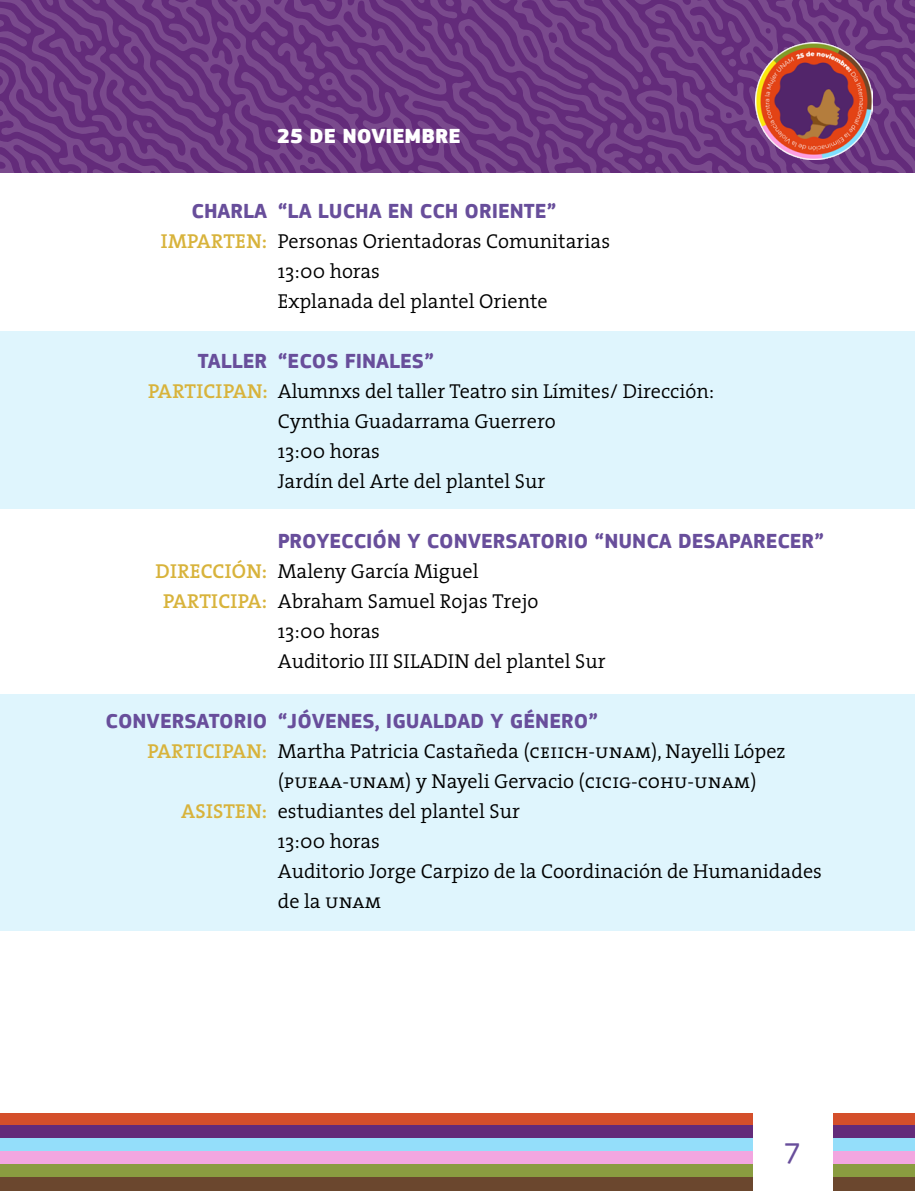
<style>
.page{position:relative;width:915px;height:1191px;background:#fff}
.page>*{position:absolute;margin:0;border:0;box-sizing:border-box;transform-origin:0 0}
.t1{font:30px "PF Square Sans Pro";color:#684e9b}
.t2{font:700 21px "PF Square Sans Pro";color:#684e9b}
.t3{font:900 21px "PF Square Sans Pro";color:#fff}
.t4{font:300 20.25px/30px "The Serif";color:#000}
.t5{font:20.25px "The Serif Semi Light Caps";color:#000}
.s1{font-weight:600;color:#d8b33b}
.s2{font-family:"The Serif Semi Light Caps";font-weight:400}
.s3{font-family:"The Serif";font-weight:300}
</style>
<div class="page">
<div style="left:0;top:1113px;width:914px;height:13px;background:#d44f2b"></div>
<div style="left:0;top:1126px;width:914px;height:13px;background:#632b7a"></div>
<div style="left:0;top:1139px;width:914px;height:13px;background:#94defa"></div>
<div style="left:0;top:1152px;width:914px;height:13px;background:#f2a6e0"></div>
<div style="left:0;top:1165px;width:914px;height:13px;background:#8a9c40"></div>
<div style="left:0;top:1178px;width:914px;height:13px;background:#6b472e"></div>
<div style="left:752px;top:1111px;width:80px;height:80px;background:#fff"></div>
<div style="left:0;top:331px;width:914px;height:177px;background:#dff5fd"></div>
<div style="left:0;top:694px;width:914px;height:236px;background:#dff5fd"></div>
<svg style="left:0;top:0;width:914px;height:172px;background:#6d3982"></svg>
<img style="left:755px;top:43px;width:117px;height:116px">
<p class="t3" style="left:277px;top:122px;width:185px">25 DE NOVIEMBRE</p>
<p class="t2" style="left:191px;top:198px;width:366px">CHARLA “LA LUCHA EN CCH ORIENTE”</p>
<p class="t4" style="left:278px;top:225px;width:334px;text-indent:-117px"><span class="s1">IMPARTEN:</span> Personas Orientadoras Comunitarias<br>13:00 horas<br>Explanada del plantel Oriente</p>
<p class="t2" style="left:198px;top:348px;width:238px">TALLER “ECOS FINALES”</p>
<p class="t4" style="left:278px;top:375px;width:438px;text-indent:-129px"><span class="s1">PARTICIPAN:</span> Alumnxs del taller Teatro sin Límites/ Dirección:<br>Cynthia Guadarrama Guerrero<br>13:00 horas<br>Jardín del Arte del plantel Sur</p>
<p class="t2" style="left:277px;top:528px;width:547px">PROYECCIÓN Y CONVERSATORIO “NUNCA DESAPARECER”</p>
<p class="t4" style="left:155px;top:555px;width:325px"><span class="s1">DIRECCIÓN:</span> Maleny García Miguel</p>
<p class="t4" style="left:163px;top:585px;width:376px"><span class="s1">PARTICIPA:</span> Abraham Samuel Rojas Trejo</p>
<p class="t4" style="left:278px;top:615px;width:104px">13:00 horas</p>
<p class="t4" style="left:278px;top:645px;width:329px">Auditorio III SILADIN del plantel Sur</p>
<p class="t2" style="left:106px;top:708px;width:494px">CONVERSATORIO “JÓVENES, IGUALDAD Y GÉNERO”</p>
<p class="t4" style="left:147px;top:735px;width:639px"><span class="s1">PARTICIPAN:</span> Martha Patricia Castañeda (<span class="s2">ceiich-unam</span>), Nayelli López</p>
<p class="t5" style="left:278px;top:764px;width:480px"><span class="s3">(</span>pueaa-unam<span class="s3">) y Nayeli Gervacio (</span>cicig-cohu-unam<span class="s3">)</span></p>
<p class="t4" style="left:278px;top:795px;width:545px;text-indent:-96px"><span class="s1">ASISTEN:</span> estudiantes del plantel Sur<br>13:00 horas<br>Auditorio Jorge Carpizo de la Coordinación de Humanidades de la <span class="s2">unam</span></p>
<h1 class="t1" style="left:783px;top:1136px;width:18px">7</h1>
</div>
